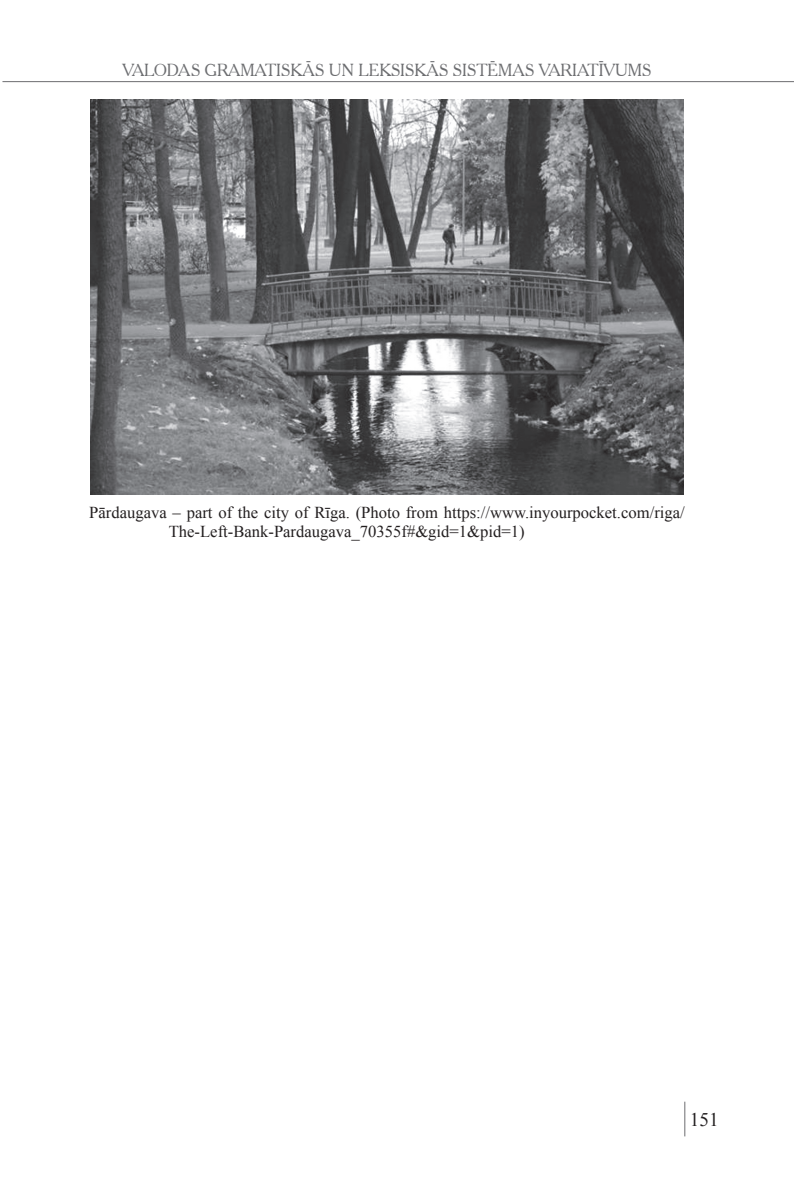
<style>
.page{position:relative;width:794px;height:1191px;background:#fff}
.page>*{position:absolute;margin:0;border:0;box-sizing:border-box;transform-origin:0 0}
.t1{font:19.25px "Times New Roman";color:#231f20}
.bildes-paraksts{font:16.62px/18.7px "Times New Roman";color:#231f20}
.t2{font:16.62px "Cheltenham TL";color:#6c6d70;scale:.94 1}
</style>
<div class="page">
<hr style="left:684px;top:1101px;width:1px;height:35px;background:#6c6d70">
<hr style="left:2px;top:81px;width:792px;height:1px;background:#6c6d70">
<img style="left:91px;top:99px;width:592px;height:395px">
<p class="t2" style="left:123px;top:60px;width:564px">VALODAS GRAMATISKĀS UN LEKSISKĀS SISTĒMAS VARIATĪVUMS</p>
<p class="bildes-paraksts" style="left:169px;top:503px;width:517px;text-indent:-79px">Pārdaugava – part of the city of Rīga. (Photo from https://www.inyourpocket.com/riga/<br>The-Left-Bank-Pardaugava_70355f#&amp;gid=1&amp;pid=1)</p>
<p class="t1" style="left:690px;top:1106px;width:30px">151</p>
</div>
